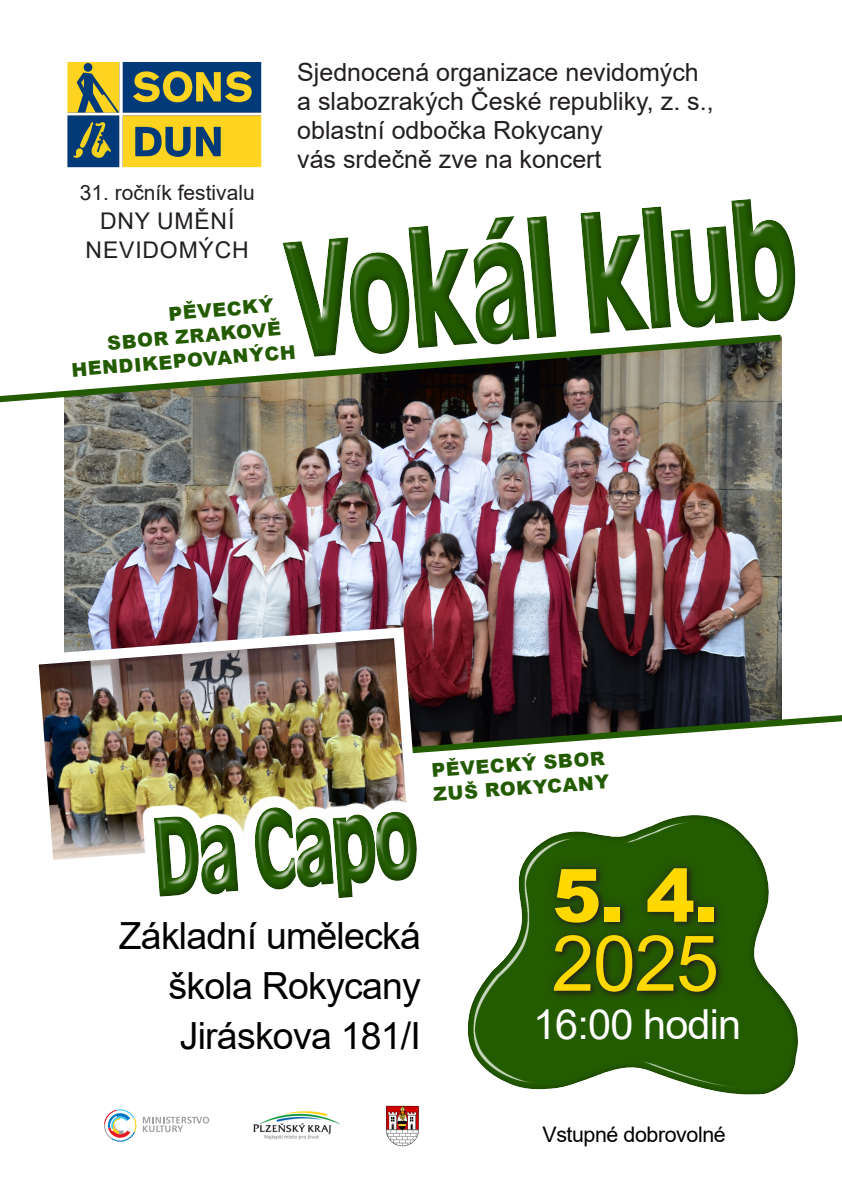
<style>
.page{position:relative;width:842px;height:1191px;background:#fff}
.page>*{position:absolute;margin:0;border:0;box-sizing:border-box;transform-origin:0 0}
.t1{font:169.2px "Antigoni Med";color:#235b00;scale:.63 1}
.t2{font:113.2px "Antigoni Med";color:#235b00;scale:.63 1}
.t3{font:77.4px "Arial";color:#ffd800}
.t4{font:900 73.4px "Arial";color:#ffd800}
.t5{font:41.4px "Arial";letter-spacing:-.02em;color:#fff}
.t6{font:37.4px/50.3px "Arial";letter-spacing:-.02em;color:#000;text-align:right}
.t7{font:25px "Arial";color:#231f20}
.t8{font:23px "Arial";letter-spacing:.035em;color:#231f20}
.t9{font:21.4px "Arial";letter-spacing:-.02em;color:#000}
.t10{font:21px "Arial";color:#231f20}
.t11{font:900 19px "Arial";color:#235b00}
</style>
<div class="page">
<img style="left:64px;top:402px;width:717px;height:313px">
<svg style="left:420px;top:715px;width:422px;height:38px"></svg>
<img style="left:67px;top:62px;width:194px;height:106px">
<img style="left:38px;top:626px;width:382px;height:234px">
<img style="left:142px;top:785px;width:278px;height:113px">
<svg style="left:282px;top:199px;width:514px;height:170px"></svg>
<svg style="left:143px;top:1116px;width:66px;height:16px"></svg>
<svg style="left:104px;top:1109px;width:32px;height:32px"></svg>
<img style="left:253px;top:1111px;width:88px;height:28px">
<img style="left:386px;top:1106px;width:33px;height:40px">
<div style="left:466px;top:814px;width:332px;height:282px;background:#231f20;opacity:.75"></div>
<div style="left:541px;top:855px;width:188px;height:149px;background:#231f20;opacity:.5"></div>
<svg style="left:0;top:334px;width:781px;height:68px"></svg>
<p class="t7" style="left:297px;top:55px;width:403px">Sjednocená organizace nevidomých</p>
<p class="t7" style="left:297px;top:84px;width:418px">a slabozrakých České republiky, z. s.,</p>
<p class="t7" style="left:297px;top:113px;width:307px">oblastní odbočka Rokycany</p>
<p class="t7" style="left:297px;top:142px;width:306px">vás srdečně zve na koncert</p>
<p class="t10" style="left:80px;top:178px;width:177px">31. ročník festivalu</p>
<p class="t8" style="left:100px;top:205px;width:136px">DNY UMĚNÍ</p>
<p class="t8" style="left:86px;top:234px;width:165px">NEVIDOMÝCH</p>
<h1 class="t1" style="left:278px;top:189px;width:810px;rotate:-5deg">Vokál klub</h1>
<p class="t11" style="left:167px;top:300px;width:107px;rotate:-5deg">PĚVECKÝ</p>
<p class="t11" style="left:106px;top:330px;width:176px;rotate:-5deg">SBOR ZRAKOVĚ</p>
<p class="t11" style="left:70px;top:357px;width:226px;rotate:-5deg">HENDIKEPOVANÝCH</p>
<h2 class="t2" style="left:149px;top:781px;width:418px;rotate:-4deg">Da Capo</h2>
<p class="t6" style="left:119px;top:910px;width:304px">Základní umělecká škola Rokycany</p>
<p class="t6" style="left:180px;top:1010px;width:243px">Jiráskova 181/I</p>
<p class="t11" style="left:431px;top:756px;width:175px;rotate:-4deg">PĚVECKÝ SBOR</p>
<p class="t11" style="left:432px;top:780px;width:178px;rotate:-4deg">ZUŠ ROKYCANY</p>
<p class="t4" style="left:552px;top:842px;width:167px">5. 4.</p>
<p class="t3" style="left:551px;top:910px;width:169px">2025</p>
<p class="t5" style="left:533px;top:995px;width:210px">16:00 hodin</p>
<p class="t9" style="left:542px;top:1120px;width:185px">Vstupné dobrovolné</p>
</div>
